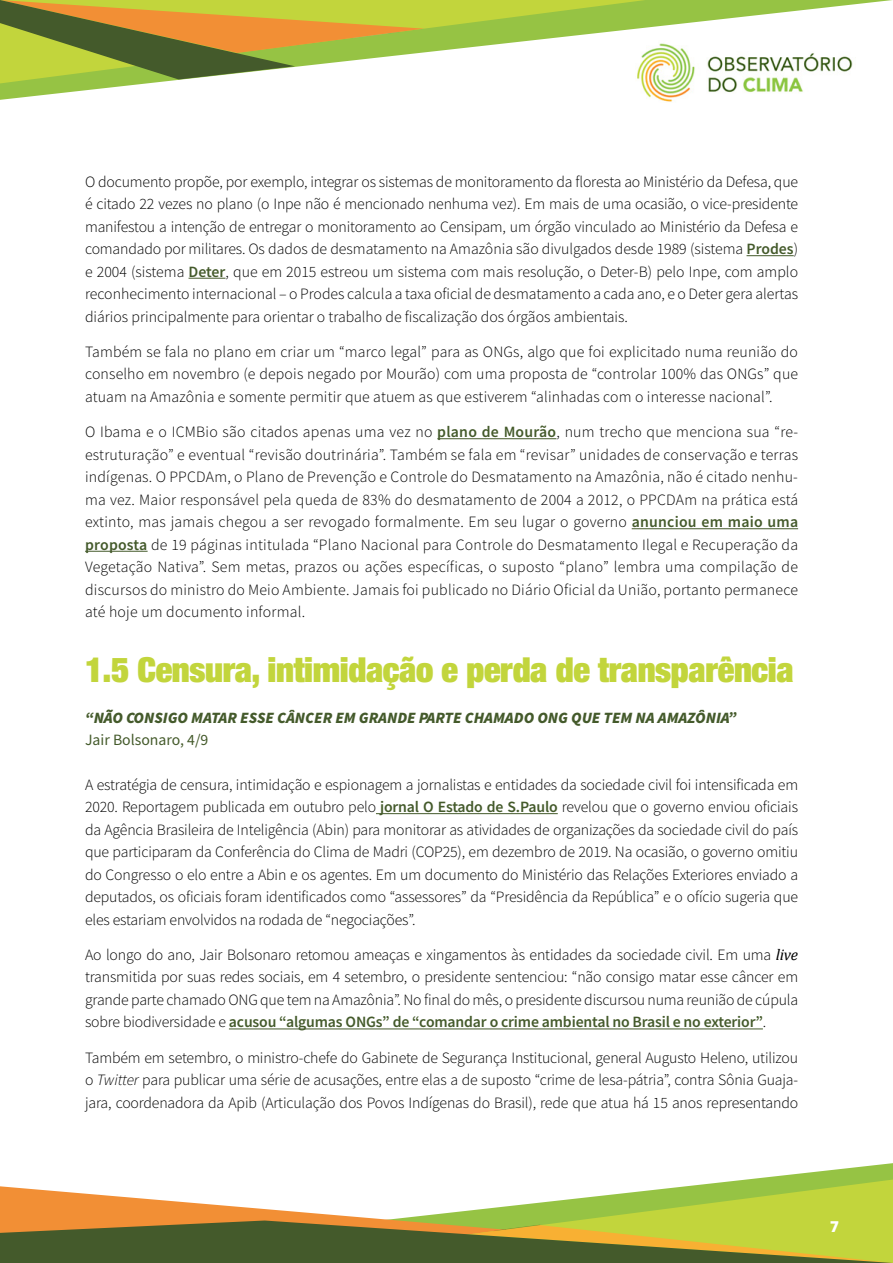
<style>
.page{position:relative;width:893px;height:1263px;background:#fff}
.page>*{position:absolute;margin:0;border:0;box-sizing:border-box;transform-origin:0 0}
.t1{font:900 condensed 34.5px "Helvetica Neue LT Std";letter-spacing:-.01em;color:#c2d53c}
.t2{font:300 15.75px/22.5px "Source Sans Pro";letter-spacing:-.01em;color:#000;text-align:justify}
.t3{font:italic 900 15.75px "Source Sans Pro";color:#445a2b}
.t4{font:15.75px "Source Sans Pro";color:#445a2b}
.t5{font:800 15px "Open Sans";color:#fff}
.s1{font-weight:600;color:#445a2b}
.s2{font-family:"Cambria";font-weight:400;font-style:italic}
.s3{font-style:italic}
</style>
<div class="page">
<svg style="left:0;top:0;width:892px;height:100px"></svg>
<svg style="left:0;top:0;width:646px;height:83px"></svg>
<svg style="left:0;top:0;width:424px;height:80px;background:#afa94a"></svg>
<svg style="left:752px;top:1163px;width:141px;height:16px"></svg>
<svg style="left:0;top:1186px;width:247px;height:34px;fill:#f28f35"></svg>
<svg style="left:247px;top:1179px;width:646px;height:41px"></svg>
<svg style="left:0;top:1220px;width:893px;height:43px;background:#7d8230"></svg>
<hr style="left:746px;top:255px;width:48px;height:1px;background:#445a2b">
<hr style="left:189px;top:278px;width:37px;height:1px;background:#445a2b">
<hr style="left:437px;top:438px;width:119px;height:1px;background:#445a2b">
<hr style="left:632px;top:528px;width:166px;height:1px;background:#445a2b">
<hr style="left:85px;top:551px;width:63px;height:1px;background:#445a2b">
<hr style="left:376px;top:813px;width:182px;height:1px;background:#445a2b">
<hr style="left:229px;top:1028px;width:534px;height:1px;background:#445a2b">
<p class="t2" style="left:85px;top:170px;width:715px">O documento propõe, por exemplo, integrar os sistemas de monitoramento da floresta ao Ministério da Defesa, que é citado 22 vezes no plano (o Inpe não é mencionado nenhuma vez). Em mais de uma ocasião, o vice-presidente manifestou a intenção de entregar o monitoramento ao Censipam, um órgão vinculado ao Ministério da Defesa e comandado por militares. Os dados de desmatamento na Amazônia são divulgados desde 1989 (sistema <span class="s1">Prodes</span>) e 2004 (sistema <span class="s1">Deter</span>, que em 2015 estreou um sistema com mais resolução, o Deter-B) pelo Inpe, com amplo reconhecimento internacional – o Prodes calcula a taxa oficial de desmatamento a cada ano, e o Deter gera alertas diários principalmente para orientar o trabalho de fiscalização dos órgãos ambientais.</p>
<p class="t2" style="left:85px;top:340px;width:715px">Também se fala no plano em criar um “marco legal” para as ONGs, algo que foi explicitado numa reunião do conselho em novembro (e depois negado por Mourão) com uma proposta de “controlar 100% das ONGs” que atuam na Amazônia e somente permitir que atuem as que estiverem “alinhadas com o interesse nacional”.</p>
<p class="t2" style="left:85px;top:421px;width:715px">O Ibama e o ICMBio são citados apenas uma vez no <span class="s1">plano de Mourão</span>, num trecho que menciona sua “re&shy;estruturação” e eventual “revisão doutrinária”. Também se fala em “revisar” unidades de conservação e terras indígenas. O PPCDAm, o Plano de Prevenção e Controle do Desmatamento na Amazônia, não é citado nenhu&shy;ma vez. Maior responsável pela queda de 83% do desmatamento de 2004 a 2012, o PPCDAm na prática está extinto, mas jamais chegou a ser revogado formalmente. Em seu lugar o governo <span class="s1">anunciou em maio uma proposta</span> de 19 páginas intitulada “Plano Nacional para Controle do Desmatamento Ilegal e Recuperação da Vegetação Nativa”. Sem metas, prazos ou ações específicas, o suposto “plano” lembra uma compilação de discursos do ministro do Meio Ambiente. Jamais foi publicado no Diário Oficial da União, portanto permanece até hoje um documento informal.</p>
<h1 class="t1" style="left:85px;top:648px;width:710px">1.5 Censura, intimidação e perda de transparência</h1>
<p class="t3" style="left:85px;top:707px;width:653px">“NÃO CONSIGO MATAR ESSE CÂNCER EM GRANDE PARTE CHAMADO ONG QUE TEM NA AMAZÔNIA”</p>
<p class="t4" style="left:85px;top:729px;width:125px">Jair Bolsonaro, 4/9</p>
<p class="t2" style="left:85px;top:773px;width:715px">A estratégia de censura, intimidação e espionagem a jornalistas e entidades da sociedade civil foi intensificada em 2020. Reportagem publicada em outubro pelo <span class="s1">jornal O Estado de S.Paulo</span> revelou que o governo enviou oficiais da Agência Brasileira de Inteligência (Abin) para monitorar as atividades de organizações da sociedade civil do país que participaram da Conferência do Clima de Madri (COP25), em dezembro de 2019. Na ocasião, o governo omitiu do Congresso o elo entre a Abin e os agentes. Em um documento do Ministério das Relações Exteriores enviado a deputados, os oficiais foram identificados como “assessores” da “Presidência da República” e o ofício sugeria que eles estariam envolvidos na rodada de “negociações”.</p>
<p class="t2" style="left:85px;top:943px;width:715px">Ao longo do ano, Jair Bolsonaro retomou ameaças e xingamentos às entidades da sociedade civil. Em uma <span class="s2">live </span>transmitida por suas redes sociais, em 4 setembro, o presidente sentenciou: “não consigo matar esse câncer em grande parte chamado ONG que tem na Amazônia”. No final do mês, o presidente discursou numa reunião de cúpula sobre biodiversidade e <span class="s1">acusou “algumas ONGs” de “comandar o crime ambiental no Brasil e no exterior”</span>.</p>
<p class="t2" style="left:85px;top:1046px;width:715px">Também em setembro, o ministro-chefe do Gabinete de Segurança Institucional, general Augusto Heleno, utilizou o <span class="s3">Twitter</span> para publicar uma série de acusações, entre elas a de suposto “crime de lesa-pátria”, contra Sônia Guaja&shy;jara, coordenadora da Apib (Articulação dos Povos Indígenas do Brasil), rede que atua há 15 anos representando</p>
<p class="t5" style="left:830px;top:1215px;width:10px">7</p>
</div>
